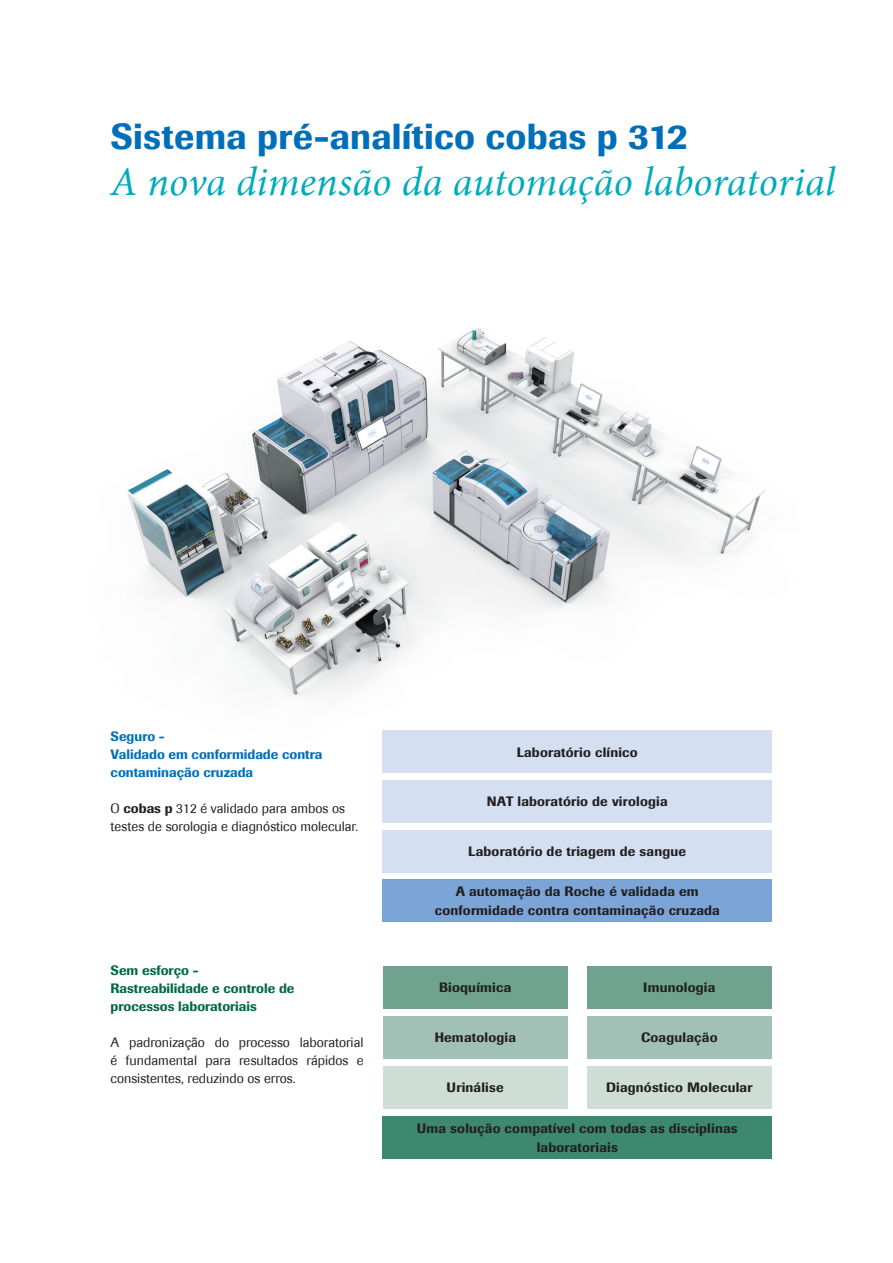
<style>
.page{position:relative;width:893px;height:1263px;background:#fff}
.page>*{position:absolute;margin:0;border:0;box-sizing:border-box;transform-origin:0 0}
.Layout_SubTitleStyle{font:italic 40.5px "Minion";letter-spacing:.005em;color:#00acbc}
.Layout_TitleStyle_Im{font:500 36px "Imago";letter-spacing:.005em;color:#006fba}
._9_B-Lauftext{font:500 13.5px/19.2px "Imago Pro";letter-spacing:.015em;color:#231f20;text-align:center}
._9_B-Lauftext-2{font:13.5px/18px "Imago";color:#231f20;text-align:justify}
._3_Body_text{font:13.5px/18px "Imago";color:#231f20}
._4_Text{font:500 13.5px "Imago Pro";color:#006847}
._4_Text-2{font:500 13.5px/18px "Imago Pro";color:#006fba}
.s1{font-family:"Imago Pro";font-weight:500}
</style>
<div class="page">
<img style="left:127px;top:328px;width:639px;height:425px">
<div style="left:383px;top:730px;width:389px;height:43px;background:#d4dff1"></div>
<div style="left:383px;top:780px;width:389px;height:42px;background:#d4dff1"></div>
<div style="left:383px;top:830px;width:389px;height:42px;background:#d4dff1"></div>
<div style="left:383px;top:879px;width:389px;height:43px;background:#7ca5d7"></div>
<div style="left:383px;top:1116px;width:389px;height:42px;background:#3d886f"></div>
<div style="left:383px;top:966px;width:185px;height:42px;background:#6fa390"></div>
<div style="left:587px;top:966px;width:185px;height:42px;background:#6fa390"></div>
<div style="left:383px;top:1016px;width:185px;height:42px;background:#a2c1b6"></div>
<div style="left:587px;top:1016px;width:185px;height:42px;background:#a2c1b6"></div>
<div style="left:383px;top:1066px;width:185px;height:42px;background:#ceded6"></div>
<div style="left:587px;top:1066px;width:185px;height:42px;background:#ceded6"></div>
<p class="Layout_TitleStyle_Im" style="left:111px;top:115px;width:579px">Sistema pré-analítico cobas p 312</p>
<p class="Layout_SubTitleStyle" style="left:111px;top:155px;width:726px">A nova dimensão da automação laboratorial</p>
<p class="_4_Text-2" style="left:111px;top:727px;width:56px">Seguro -</p>
<p class="_4_Text-2" style="left:111px;top:745px;width:213px">Validado em conformidade contra contaminação cruzada</p>
<p class="_3_Body_text" style="left:111px;top:799px;width:249px">O <span class="s1">cobas p</span> 312 é validado para ambos os testes de sorologia e diagnóstico molecular.</p>
<p class="_4_Text" style="left:111px;top:961px;width:90px">Sem esforço -</p>
<p class="_4_Text" style="left:111px;top:979px;width:186px">Rastreabilidade e controle de</p>
<p class="_4_Text" style="left:111px;top:997px;width:148px">processos laboratoriais</p>
<p class="_9_B-Lauftext-2" style="left:111px;top:1033px;width:254px">A padronização do processo laboratorial é fundamental para resultados rápidos e consistentes, reduzindo os erros.</p>
<p class="_9_B-Lauftext" style="left:517px;top:742px;width:123px">Laboratório clínico</p>
<p class="_9_B-Lauftext" style="left:487px;top:792px;width:182px">NAT laboratório de virologia</p>
<p class="_9_B-Lauftext" style="left:468px;top:842px;width:219px">Laboratório de triagem de sangue</p>
<p class="_9_B-Lauftext" style="left:456px;top:882px;width:245px">A automação da Roche é validada em</p>
<p class="_9_B-Lauftext" style="left:435px;top:901px;width:287px">conformidade contra contaminação cruzada</p>
<p class="_9_B-Lauftext" style="left:439px;top:978px;width:74px">Bioquímica</p>
<p class="_9_B-Lauftext" style="left:643px;top:978px;width:74px">Imunologia</p>
<p class="_9_B-Lauftext" style="left:434px;top:1028px;width:83px">Hematologia</p>
<p class="_9_B-Lauftext" style="left:641px;top:1028px;width:78px">Coagulação</p>
<p class="_9_B-Lauftext" style="left:447px;top:1078px;width:59px">Urinálise</p>
<p class="_9_B-Lauftext" style="left:606px;top:1078px;width:148px">Diagnóstico Molecular</p>
<p class="_9_B-Lauftext" style="left:417px;top:1118px;width:322px">Uma solução compatível com todas as disciplinas laboratoriais</p>
</div>
